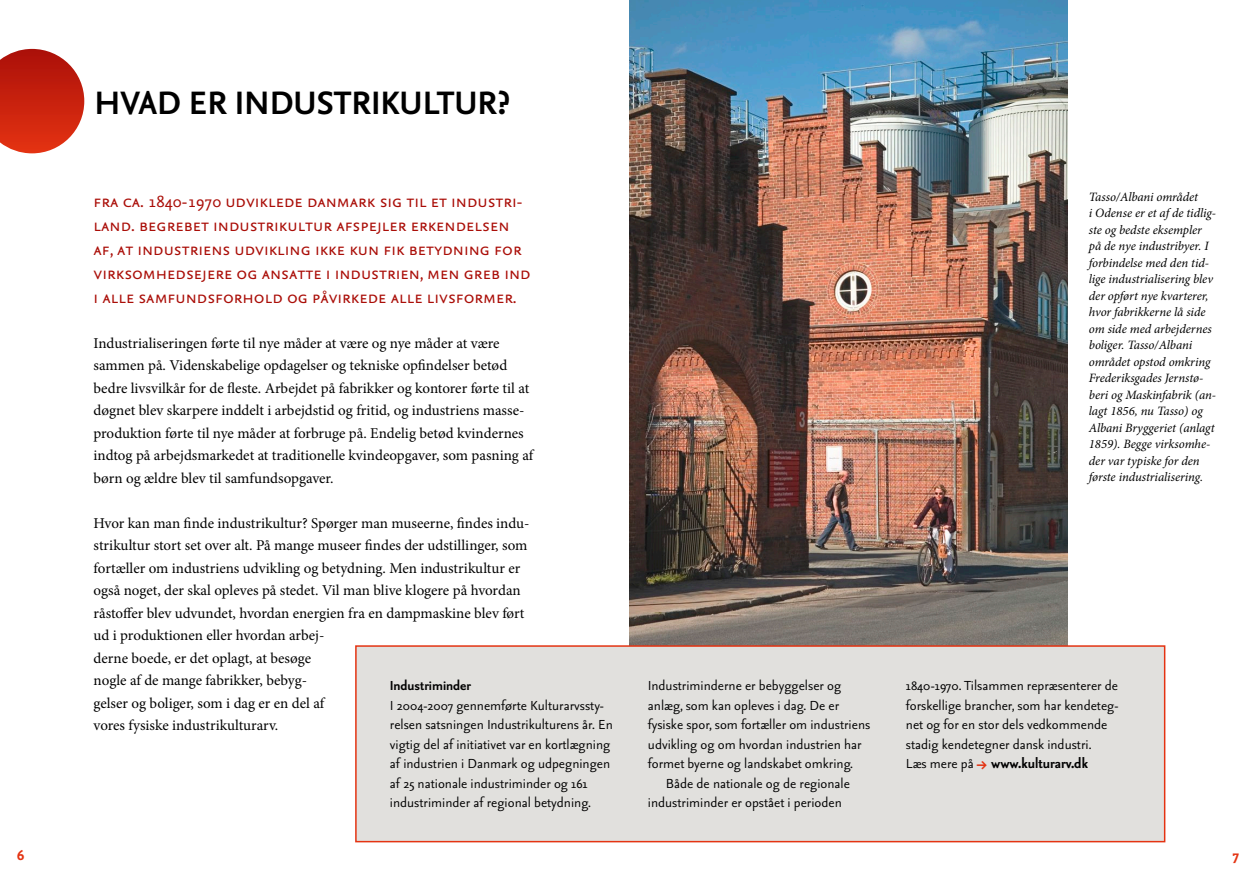
<style>
.page{position:relative;width:1259px;height:893px;background:#fff}
.page>*{position:absolute;margin:0;border:0;box-sizing:border-box;transform-origin:0 0}
.KApitelstart{font:700 39px "Seria Sans";color:#000}
.Brødtekst{font:20.85px/24px "Seria Sans Regular Caps";color:#aa0e08}
.t1{font:18px "Seria Sans Bold Caps";color:#e43312}
.Boks{font:700 16.5px "Seria Sans";color:#000}
.Boks-2{font:15.75px/19.5px "Seria Sans";color:#000}
.Boks-3{font:700 15.75px "Seria Sans";color:#000}
.Brødtekst-2{font:15px/22.5px "Minion Pro";color:#000}
.Billedtekst{font:italic 12.75px/16.5px "Minion Pro";letter-spacing:-.005em;color:#000}
.s1{font-weight:400;font-size:15.75px}
.s2{font-family:"Seria Sans Bold Expert";font-weight:400;font-size:21px;color:#e43312}
</style>
<div class="page">
<svg style="left:0;top:49px;width:84px;height:104px;background:#cf4231"></svg>
<img style="left:629px;top:0;width:438px;height:645px">
<div style="left:355px;top:645px;width:810px;height:197px;background:#e1e0dd;border:2px solid #e43312"></div>
<p class="KApitelstart" style="left:94px;top:83px;width:417px">HVAD ER INDUSTRIKULTUR?</p>
<p class="Brødtekst" style="left:94px;top:189px;width:438px">fra ca. 1840-1970 udviklede danmark sig til et industri&shy;land. begrebet industrikultur afspejler erkendelsen af, at industriens udvikling ikke kun fik betydning for virksomhedsejere og ansatte i industrien, men greb ind i alle samfundsforhold og påvirkede alle livsformer.</p>
<p class="Brødtekst-2" style="left:94px;top:332px;width:441px">Industrialiseringen førte til nye måder at være og nye måder at være sammen på. Videnskabelige opdagelser og tekniske opfindelser betød bedre livsvilkår for de fleste. Arbejdet på fabrikker og kontorer førte til at døgnet blev skarpere inddelt i arbejdstid og fritid, og industriens masse&shy;produktion førte til nye måder at forbruge på. Endelig betød kvindernes indtog på arbejdsmarkedet at traditionelle kvindeopgaver, som pasning af børn og ældre blev til samfundsopgaver.</p>
<p class="Brødtekst-2" style="left:94px;top:512px;width:437px">Hvor kan man finde industrikultur? Spørger man museerne, findes indu&shy;strikultur stort set over alt. På mange museer findes der udstillinger, som fortæller om industriens udvikling og betydning. Men industrikultur er også noget, der skal opleves på stedet. Vil man blive klogere på hvordan råstoffer blev udvundet, hvordan energien fra en dampmaskine blev ført ud i produktionen eller hvordan arbej-<br>derne boede, er det oplagt, at besøge<br>nogle af de mange fabrikker, bebyg-<br>gelser og boliger, som i dag er en del af<br>vores fysiske industrikulturarv.</p>
<p class="Boks-3" style="left:390px;top:678px;width:83px">Industriminder</p>
<p class="Boks-2" style="left:390px;top:696px;width:224px">I 2004-2007 gennemførte Kulturarvssty&shy;relsen satsningen Industrikulturens år. En vigtig del af initiativet var en kortlægning af industrien i Danmark og udpegningen af 25 nationale industriminder og 161 industriminder af regional betydning.</p>
<p class="Billedtekst" style="left:1089px;top:188px;width:129px">Tasso/Albani området<br>i Odense er et af de tidlig&shy;ste og bedste eksempler på de nye industribyer. I forbindelse med den tid&shy;lige industrialisering blev der opført nye kvarterer, hvor fabrikkerne lå side om side med arbejdernes boliger. Tasso/Albani området opstod omkring<br>Frederiksgades Jernstø&shy;beri og Maskinfabrik (an&shy;lagt 1856, nu Tasso) og<br>Albani Bryggeriet (anlagt<br>1859). Begge virksomhe&shy;der var typiske for den første industrialisering.</p>
<p class="Boks-2" style="left:648px;top:676px;width:224px">Industriminderne er bebyggelser og anlæg, som kan opleves i dag. De er fysiske spor, som fortæller om industriens udvikling og om hvordan industrien har formet byerne og landskabet omkring.</p>
<p class="Boks-2" style="left:648px;top:774px;width:203px;text-indent:18px">Både de nationale og de regionale industriminder er opstået i perioden</p>
<p class="Boks-2" style="left:906px;top:676px;width:214px">1840-1970. Tilsammen repræsenterer de forskellige brancher, som har kendeteg&shy;net og for en stor dels vedkommende stadig kendetegner dansk industri.</p>
<p class="Boks" style="left:906px;top:755px;width:183px"><span class="s1">Læs mere på</span> <span class="s2">M</span> www.kulturarv.dk</p>
<p class="t1" style="left:17px;top:846px;width:9px">6</p>
<p class="t1" style="left:1232px;top:846px;width:9px">7</p>
</div>
